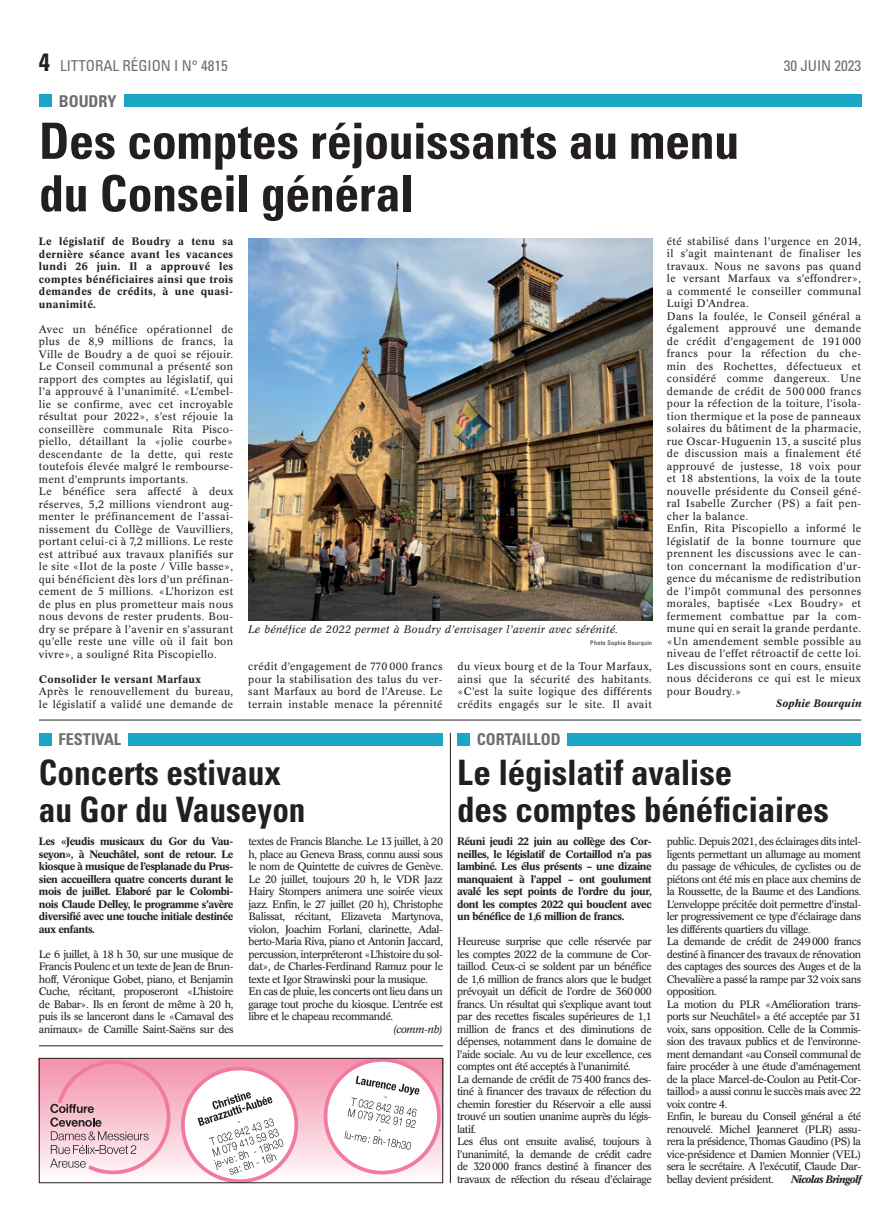
<style>
.page{position:relative;width:886px;height:1223px;background:#fff}
.page>*{position:absolute;margin:0;border:0;box-sizing:border-box;transform-origin:0 0}
.t1{font:700 condensed 50px/52.5px "Univers";letter-spacing:-.01em;color:#231f20}
.t2{font:700 condensed 35px/37.5px "Univers";color:#231f20}
.t3{font:700 condensed 35px/37.5px "Univers";color:#231f20;scale:.95 1}
.t4{font:700 condensed 16.25px "Univers";color:#6c6d70}
.t5{font:condensed 15px "Univers";color:#6c6d70}
.t6{font:10.62px/12.5px "Concorde BE";letter-spacing:-.04em;color:#231f20;text-align:justify}
.t7{font:10.62px/12.5px "Concorde BE";letter-spacing:.035em;color:#231f20}
.t8{font:500 10.62px/12.5px "Concorde BE";letter-spacing:-.04em;color:#231f20;text-align:justify}
.t9{font:italic 10.62px "Concorde BE";letter-spacing:.035em;color:#231f20}
.t10{font:500 10.62px "Concorde BE";letter-spacing:.035em;color:#231f20}
.t11{font:italic 500 10.62px "Concorde BE";letter-spacing:-.04em;color:#231f20}
.t12{font:italic 500 10.62px "Concorde BE";letter-spacing:.035em;color:#231f20}
.t13{font:condensed 6.25px "Univers";letter-spacing:.035em;color:#231f20}
.s1{font-weight:700;font-size:25px;color:#231f20}
</style>
<div class="page">
<hr style="left:450px;top:733px;width:1px;height:450px;background:#231f20">
<div style="left:39px;top:95px;width:13px;height:12px;background:#1aa7c6"></div>
<div style="left:124px;top:95px;width:737px;height:12px;background:#1aa7c6"></div>
<hr style="left:39px;top:719px;width:822px;height:1px;background:#231f20">
<hr style="left:39px;top:1045px;width:404px;height:1px;background:#231f20">
<img style="left:248px;top:239px;width:404px;height:381px">
<div style="left:457px;top:733px;width:13px;height:13px;background:#1aa7c6"></div>
<div style="left:39px;top:733px;width:12px;height:13px;background:#1aa7c6"></div>
<div style="left:568px;top:733px;width:293px;height:12px;background:#1aa7c6"></div>
<div style="left:129px;top:733px;width:314px;height:12px;background:#1aa7c6"></div>
<div style="left:39px;top:1058px;width:404px;height:125px;background:linear-gradient(to bottom,#f38fab,#fefcfc)"></div>
<svg style="left:50px;top:1060px;width:253px;height:121px"></svg>
<svg style="left:321px;top:1060px;width:120px;height:117px"></svg>
<div style="left:39px;top:1058px;width:404px;height:125px;border:1px solid #231f20"></div>
<h3 class="t5" style="left:39px;top:56px;width:190px"><span class="s1">4</span> LITTORAL RÉGION I N° 4815</h3>
<h3 class="t5" style="left:784px;top:56px;width:79px">30 JUIN 2023</h3>
<h3 class="t4" style="left:59px;top:91px;width:59px">BOUDRY</h3>
<h1 class="t1" style="left:39px;top:114px;width:702px">Des comptes réjouissants au menu du Conseil général</h1>
<p class="t8" style="left:39px;top:235px;width:196px">Le législatif de Boudry a tenu sa dernière séance avant les vacances lundi 26 juin. Il a approuvé les comptes bénéficiaires ainsi que trois demandes de crédits, à une quasi&shy;unanimité.</p>
<p class="t7" style="left:39px;top:323px;width:196px">Avec un bénéfice opérationnel de plus de 8,9 millions de francs, la Ville de Boudry a de quoi se réjouir.<br>Le Conseil communal a présenté son rapport des comptes au législatif, qui l’a approuvé à l’unanimité. «L’embel&shy;lie se confirme, avec cet incroyable résultat pour 2022», s’est réjouie la conseillère communale Rita Pisco&shy;piello, détaillant la «jolie courbe» descendante de la dette, qui reste toutefois élevée malgré le rembourse&shy;ment d’emprunts importants.<br>Le bénéfice sera affecté à deux réserves, 5,2 millions viendront aug&shy;menter le préfinancement de l’assai&shy;nissement du Collège de Vauvilliers, portant celui-ci à 7,2 millions. Le reste est attribué aux travaux planifiés sur le site «Ilot de la poste / Ville basse», qui bénéficient dès lors d’un préfinan&shy;cement de 5 millions. «L’horizon est de plus en plus prometteur mais nous nous devons de rester prudents. Bou&shy;dry se prépare à l’avenir en s’assurant qu’elle reste une ville où il fait bon vivre», a souligné Rita Piscopiello.</p>
<p class="t10" style="left:39px;top:672px;width:164px">Consolider le versant Marfaux</p>
<p class="t7" style="left:39px;top:685px;width:196px">Après le renouvellement du bureau, le législatif a validé une demande de</p>
<p class="t7" style="left:667px;top:235px;width:196px">été stabilisé dans l’urgence en 2014, il s’agit maintenant de finaliser les travaux. Nous ne savons pas quand le versant Marfaux va s’effondrer», a commenté le conseiller communal Luigi D’Andrea.<br>Dans la foulée, le Conseil général a également approuvé une demande de crédit d’engagement de 191 000 francs pour la réfection du che&shy;min des Rochettes, défectueux et considéré comme dangereux. Une demande de crédit de 500 000 francs pour la réfection de la toiture, l’isola&shy;tion thermique et la pose de panneaux solaires du bâtiment de la pharmacie, rue Oscar-Huguenin 13, a suscité plus de discussion mais a finalement été approuvé de justesse, 18 voix pour et 18 abstentions, la voix de la toute nouvelle présidente du Conseil géné&shy;ral Isabelle Zurcher (PS) a fait pen&shy;cher la balance.<br>Enfin, Rita Piscopiello a informé le législatif de la bonne tournure que prennent les discussions avec le can&shy;ton concernant la modification d’ur&shy;gence du mécanisme de redistribution de l’impôt communal des personnes morales, baptisée «Lex Boudry» et fermement combattue par la com&shy;mune qui en serait la grande perdante. «Un amendement semble possible au niveau de l’effet rétroactif de cette loi.<br>Les discussions sont en cours, ensuite nous déciderons ce qui est le mieux pour Boudry.»</p>
<p class="t12" style="left:776px;top:697px;width:87px">Sophie Bourquin</p>
<p class="t9" style="left:248px;top:623px;width:372px">Le bénéfice de 2022 permet à Boudry d’envisager l’avenir avec sérénité.</p>
<p class="t13" style="left:590px;top:639px;width:63px">Photo Sophie Bourquin</p>
<p class="t6" style="left:248px;top:660px;width:196px">crédit d’engagement de 770 000 francs pour la stabilisation des talus du ver&shy;sant Marfaux au bord de l’Areuse. Le terrain instable menace la pérennité</p>
<p class="t6" style="left:457px;top:660px;width:196px">du vieux bourg et de la Tour Marfaux, ainsi que la sécurité des habitants. «C’est la suite logique des différents crédits engagés sur le site. Il avait</p>
<h3 class="t4" style="left:59px;top:729px;width:64px">FESTIVAL</h3>
<h3 class="t4" style="left:477px;top:729px;width:85px">CORTAILLOD</h3>
<h2 class="t2" style="left:457px;top:753px;width:373px">Le législatif avalise<br>des comptes bénéficiaires</h2>
<h2 class="t3" style="left:39px;top:753px;width:282px">Concerts estivaux au Gor du Vauseyon</h2>
<p class="t8" style="left:39px;top:835px;width:196px">Les «Jeudis musicaux du Gor du Vau&shy;seyon», à Neuchâtel, sont de retour. Le kiosque à musique de l’esplanade du Prus&shy;sien accueillera quatre concerts durant le mois de juillet. Elaboré par le Colombi&shy;nois Claude Delley, le programme s’avère diversifié avec une touche initiale destinée aux enfants.</p>
<p class="t6" style="left:39px;top:947px;width:196px">Le 6 juillet, à 18 h 30, sur une musique de Francis Poulenc et un texte de Jean de Brun&shy;hoff, Véronique Gobet, piano, et Benjamin Cuche, récitant, proposeront «L’histoire de Babar». Ils en feront de même à 20 h, puis ils se lanceront dans le «Carnaval des animaux» de Camille Saint-Saëns sur des</p>
<p class="t6" style="left:248px;top:835px;width:196px;text-align:left">textes de Francis Blanche. Le 13 juillet, à 20 h, place au Geneva Brass, connu aussi sous le nom de Quintette de cuivres de Genève.<br>Le 20 juillet, toujours 20 h, le VDR Jazz Hairy Stompers animera une soirée vieux jazz. Enfin, le 27 juillet (20 h), Christophe Balissat, récitant, Elizaveta Martynova, violon, Joachim Forlani, clarinette, Adal&shy;berto-Maria Riva, piano et Antonin Jaccard, percussion, interpréteront «L’histoire du sol&shy;dat», de Charles-Ferdinand Ramuz pour le texte et Igor Strawinski pour la musique.<br>En cas de pluie, les concerts ont lieu dans un garage tout proche du kiosque. L’entrée est libre et le chapeau recommandé.</p>
<p class="t9" style="left:393px;top:1022px;width:51px">(comm-nb)</p>
<p class="t8" style="left:457px;top:835px;width:196px">Réuni jeudi 22 juin au collège des Cor&shy;neilles, le législatif de Cortaillod n’a pas lambiné. Les élus présents – une dizaine manquaient à l’appel – ont goulument avalé les sept points de l’ordre du jour, dont les comptes 2022 qui bouclent avec un bénéfice de 1,6 million de francs.</p>
<p class="t6" style="left:457px;top:935px;width:196px;text-align:left">Heureuse surprise que celle réservée par les comptes 2022 de la commune de Cor&shy;taillod. Ceux-ci se soldent par un bénéfice de 1,6 million de francs alors que le budget prévoyait un déficit de l’ordre de 360 000 francs. Un résultat qui s’explique avant tout par des recettes fiscales supérieures de 1,1 million de francs et des diminutions de dépenses, notamment dans le domaine de l’aide sociale. Au vu de leur excellence, ces comptes ont été acceptés à l’unanimité.<br>La demande de crédit de 75 400 francs des&shy;tiné à financer des travaux de réfection du chemin forestier du Réservoir a elle aussi trouvé un soutien unanime auprès du légis&shy;latif.<br>Les élus ont ensuite avalisé, toujours à l’unanimité, la demande de crédit cadre de 320 000 francs destiné à financer des travaux de réfection du réseau d’éclairage</p>
<p class="t6" style="left:667px;top:835px;width:196px;text-align:left">public. Depuis 2021, des éclairages dits intel&shy;ligents permettant un allumage au moment du passage de véhicules, de cyclistes ou de piétons ont été mis en place aux chemins de la Roussette, de la Baume et des Landions.<br>L’enveloppe précitée doit permettre d’instal&shy;ler progressivement ce type d’éclairage dans les différents quartiers du village.<br>La demande de crédit de 249 000 francs destiné à financer des travaux de rénovation des captages des sources des Auges et de la Chevalière a passé la rampe par 32 voix sans opposition.<br>La motion du PLR «Amélioration trans&shy;ports sur Neuchâtel» a été acceptée par 31 voix, sans opposition. Celle de la Commis&shy;sion des travaux publics et de l’environne&shy;ment demandant «au Conseil communal de faire procéder à une étude d’aménagement de la place Marcel-de-Coulon au Petit-Cor&shy;taillod» a aussi connu le succès mais avec 22 voix contre 4.<br>Enfin, le bureau du Conseil général a été renouvelé. Michel Jeanneret (PLR) assu&shy;rera la présidence, Thomas Gaudino (PS) la vice-présidence et Damien Monnier (VEL) sera le secrétaire. A l’exécutif, Claude Dar&shy;bellay devient président.</p>
<p class="t11" style="left:791px;top:1172px;width:72px">Nicolas Bringolf</p>
</div>
